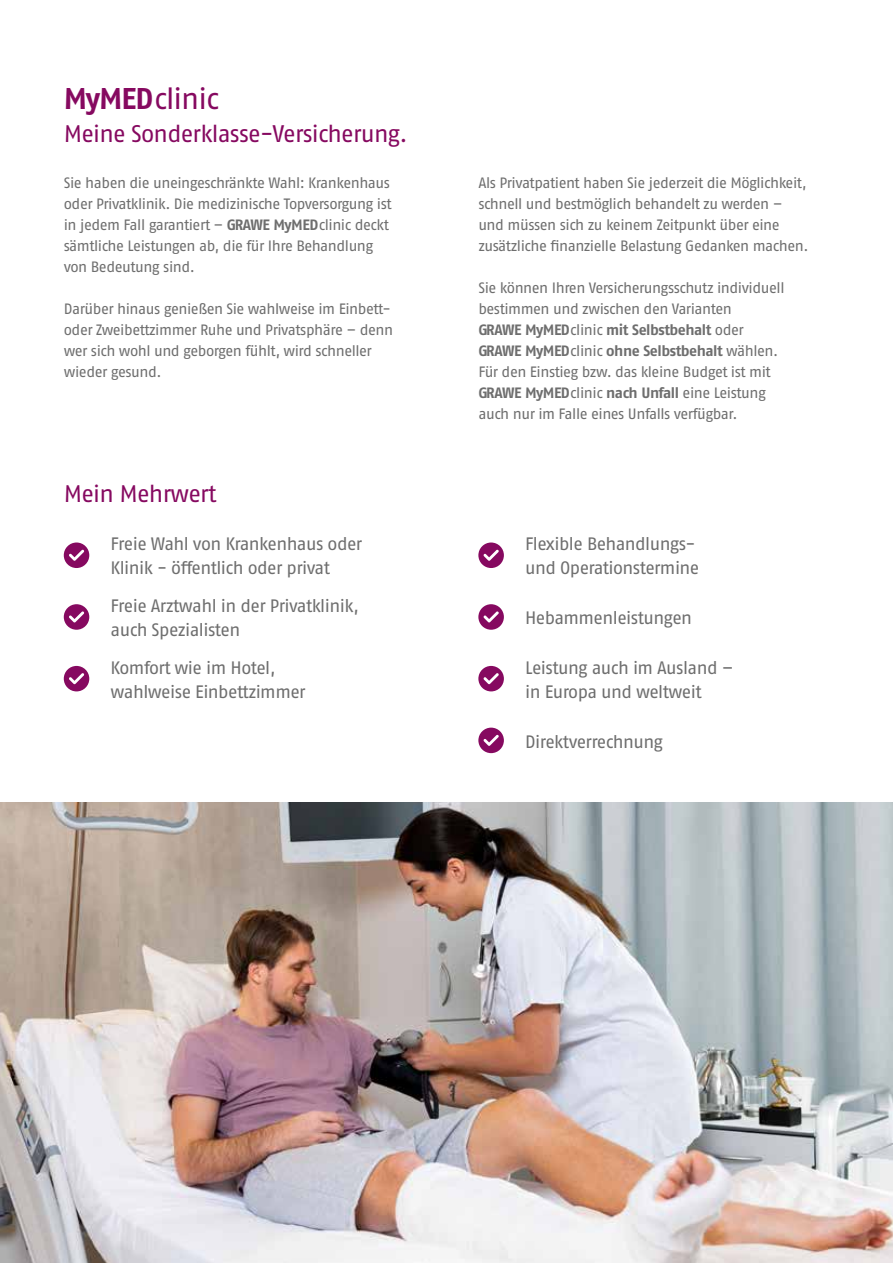
<style>
.page{position:relative;width:893px;height:1263px;background:#fff}
.page>*{position:absolute;margin:0;border:0;box-sizing:border-box;transform-origin:0 0}
.t1{font:30px "Fago Pro";letter-spacing:-.03em;color:#860960}
.t2{font:24px "Fago Pro";letter-spacing:-.035em;color:#860960}
.t3{font:18px/24px "Fago Pro";letter-spacing:-.035em;color:#6e6e6e}
.t4{font:15px/21px "Fago Pro";letter-spacing:-.03em;color:#6e6e6e}
.s1{font-weight:700}
</style>
<div class="page">
<svg style="left:64px;top:542px;width:25px;height:26px"></svg>
<svg style="left:64px;top:604px;width:25px;height:26px"></svg>
<svg style="left:64px;top:666px;width:25px;height:25px"></svg>
<svg style="left:478px;top:542px;width:26px;height:26px"></svg>
<svg style="left:478px;top:666px;width:26px;height:25px"></svg>
<svg style="left:478px;top:604px;width:26px;height:26px"></svg>
<svg style="left:478px;top:728px;width:26px;height:25px"></svg>
<img style="left:0;top:802px;width:893px;height:461px">
<h1 class="t1" style="left:64px;top:80px;width:157px"><span class="s1">MyMED</span>clinic</h1>
<h2 class="t2" style="left:64px;top:119px;width:345px">Meine Sonderklasse-Versicherung.</h2>
<p class="t4" style="left:64px;top:172px;width:330px">Sie haben die uneingeschränkte Wahl: Krankenhaus oder Privatklinik. Die medizinische Topversorgung ist in jedem Fall garantiert – <span class="s1">GRAWE MyMED</span>clinic deckt sämtliche Leistungen ab, die für Ihre Behandlung von Bedeutung sind.</p>
<p class="t4" style="left:64px;top:298px;width:331px">Darüber hinaus genießen Sie wahlweise im Einbett&shy;oder Zweibettzimmer Ruhe und Privatsphäre – denn wer sich wohl und geborgen fühlt, wird schneller wieder gesund.</p>
<h2 class="t2" style="left:64px;top:479px;width:154px">Mein Mehrwert</h2>
<p class="t3" style="left:111px;top:532px;width:253px">Freie Wahl von Krankenhaus oder<br>Klinik - öffentlich oder privat</p>
<p class="t3" style="left:111px;top:594px;width:250px">Freie Arztwahl in der Privatklinik, auch Spezialisten</p>
<p class="t3" style="left:111px;top:655px;width:197px">Komfort wie im Hotel, wahlweise Einbettzimmer</p>
<p class="t4" style="left:478px;top:172px;width:332px">Als Privatpatient haben Sie jederzeit die Möglichkeit, schnell und bestmöglich behandelt zu werden – und müssen sich zu keinem Zeitpunkt über eine zusätzliche finanzielle Belastung Gedanken machen.</p>
<p class="t4" style="left:478px;top:277px;width:308px">Sie können Ihren Versicherungsschutz individuell bestimmen und zwischen den Varianten<br><span class="s1">GRAWE MyMED</span>clinic <span class="s1">mit Selbstbehalt</span> oder <span class="s1">GRAWE MyMED</span>clinic <span class="s1">ohne Selbstbehalt</span> wählen.<br>Für den Einstieg bzw. das kleine Budget ist mit <span class="s1">GRAWE MyMED</span>clinic <span class="s1">nach Unfall</span> eine Leistung auch nur im Falle eines Unfalls verfügbar.</p>
<p class="t3" style="left:525px;top:532px;width:176px">Flexible Behandlungs&shy;und Operationstermine</p>
<p class="t3" style="left:525px;top:606px;width:168px">Hebammenleistungen</p>
<p class="t3" style="left:525px;top:655px;width:210px">Leistung auch im Ausland – in Europa und weltweit</p>
<p class="t3" style="left:525px;top:729px;width:139px">Direktverrechnung</p>
</div>
